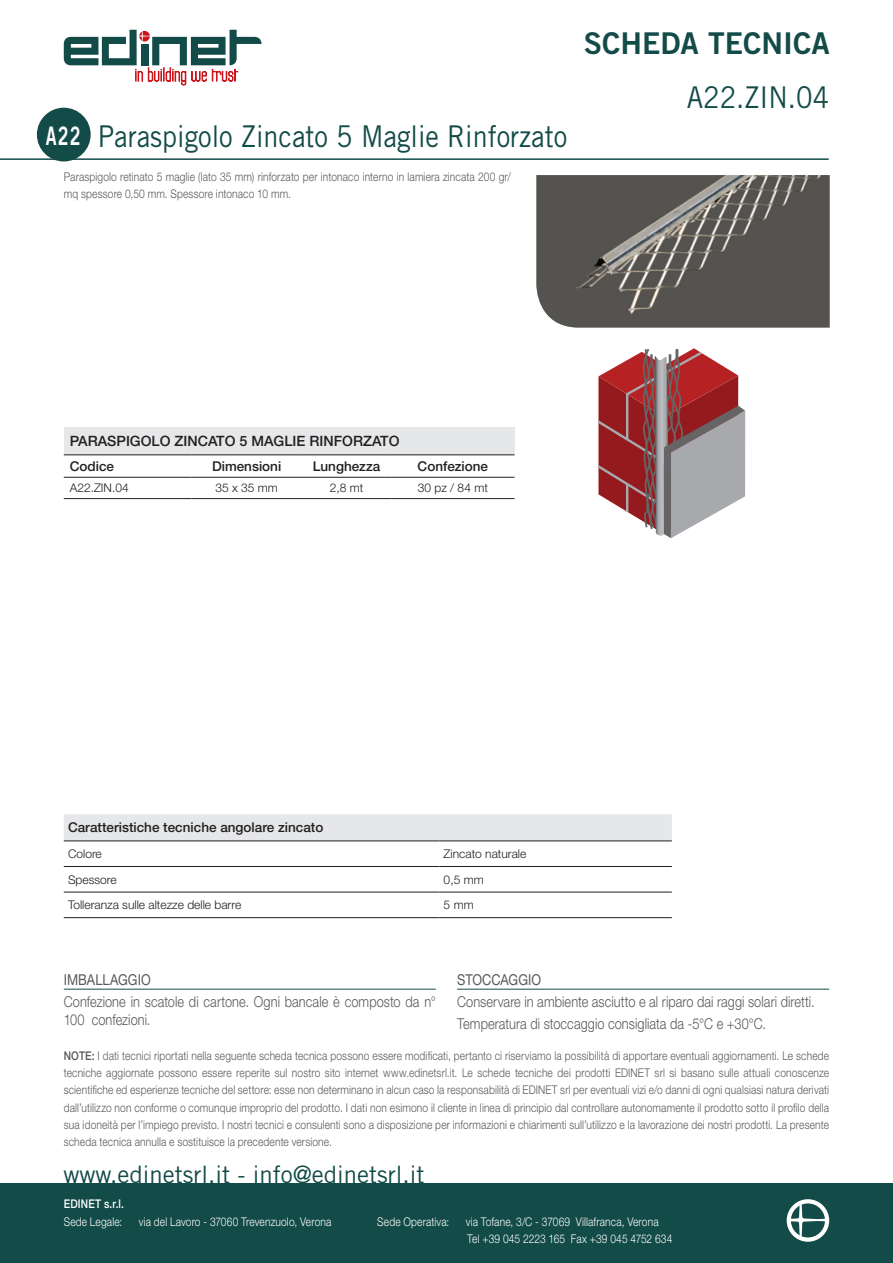
<style>
.page{position:relative;width:893px;height:1263px;background:#fff}
.page>*{position:absolute;margin:0;border:0;box-sizing:border-box;transform-origin:0 0}
.ProductTitle{font:30px "Trade Gothic";color:#124b47;scale:.9 1}
.t1{font:30px "Trade Gothic Bold Two";color:#124b47}
.t2{font:25.5px "Trade Gothic Bold Two";color:#fff;scale:.7 1}
.t3{font:24px "Trade Gothic";color:#124b47}
.BodyCopy{font:300 15px/18px "Helvetica Neue LT Std";letter-spacing:.005em;color:#57585a;scale:.85 1}
.Imballaggio-Stoccagg{font:15px "Helvetica Neue LT Std";letter-spacing:.005em;color:#57585a;scale:.85 1}
.Table_Title{font:500 14.25px "Helvetica Neue LT Std";color:#231f20}
.Table_Header{font:500 13.5px "Helvetica Neue LT Std";color:#231f20}
.BodyCopy-2{font:300 12px/17.2px "Helvetica Neue LT Std";letter-spacing:.015em;color:#57585a;text-align:justify;scale:.85 1}
.t4{font:300 12px/17.7px "Helvetica Neue LT Std";letter-spacing:.015em;color:#fff;scale:.85 1}
.Table_BodyCopy{font:300 12px "Helvetica Neue LT Std";color:#231f20}
.t5{font:500 12px "Helvetica Neue LT Std";letter-spacing:.015em;color:#fff;scale:.85 1}
.s1{font-weight:500}
</style>
<div class="page">
<hr style="left:0;top:158px;width:829px;height:2px;background:#124b47">
<div style="left:37px;top:108px;width:54px;height:53px;background:#124b47;border-radius:50%"></div>
<svg style="left:598px;top:348px;width:147px;height:190px"></svg>
<img style="left:536px;top:175px;width:294px;height:153px">
<svg style="left:64px;top:30px;width:197px;height:55px"></svg>
<div style="left:0;top:1183px;width:893px;height:80px;background:#124b47"></div>
<svg style="left:787px;top:1199px;width:42px;height:43px"></svg>
<hr style="left:64px;top:989px;width:372px;height:1px;background:#124b47">
<hr style="left:457px;top:989px;width:372px;height:1px;background:#124b47">
<div style="left:64px;top:428px;width:450px;height:27px;background:#e6e7e9"></div>
<hr style="left:64px;top:477px;width:127px;height:1px;background:#231f20">
<hr style="left:191px;top:477px;width:111px;height:1px;background:#231f20">
<hr style="left:302px;top:477px;width:89px;height:1px;background:#231f20">
<hr style="left:391px;top:477px;width:123px;height:1px;background:#231f20">
<hr style="left:64px;top:498px;width:127px;height:1px;background:#231f20">
<hr style="left:191px;top:498px;width:111px;height:1px;background:#231f20">
<hr style="left:302px;top:498px;width:89px;height:1px;background:#231f20">
<hr style="left:391px;top:498px;width:123px;height:1px;background:#231f20">
<hr style="left:64px;top:455px;width:127px;height:1px;background:#231f20">
<hr style="left:191px;top:455px;width:111px;height:1px;background:#231f20">
<hr style="left:302px;top:455px;width:89px;height:1px;background:#231f20">
<hr style="left:391px;top:455px;width:123px;height:1px;background:#231f20">
<div style="left:64px;top:814px;width:608px;height:27px;background:#e6e7e9"></div>
<hr style="left:64px;top:841px;width:375px;height:1px;background:#231f20">
<hr style="left:439px;top:841px;width:233px;height:1px;background:#231f20">
<hr style="left:64px;top:866px;width:375px;height:1px;background:#231f20">
<hr style="left:439px;top:866px;width:233px;height:1px;background:#231f20">
<hr style="left:64px;top:892px;width:375px;height:1px;background:#231f20">
<hr style="left:439px;top:892px;width:233px;height:1px;background:#231f20">
<hr style="left:64px;top:917px;width:375px;height:1px;background:#231f20">
<hr style="left:439px;top:917px;width:233px;height:1px;background:#231f20">
<h1 class="t1" style="left:584px;top:25px;width:247px">SCHEDA TECNICA</h1>
<p class="ProductTitle" style="left:98px;top:118px;width:523px">Paraspigolo Zincato 5 Maglie Rinforzato</p>
<p class="BodyCopy-2" style="left:64px;top:168px;width:527px">Paraspigolo retinato 5 maglie (lato 35 mm) rinforzato per intonaco interno in lamiera zincata 200 gr/ mq spessore 0,50 mm. Spessore intonaco 10 mm.</p>
<p class="t2" style="left:46px;top:120px;width:52px">A22</p>
<p class="Table_Title" style="left:70px;top:433px;width:331px">PARASPIGOLO ZINCATO 5 MAGLIE RINFORZATO</p>
<p class="Table_Header" style="left:70px;top:458px;width:46px">Codice</p>
<p class="Table_Header" style="left:212px;top:458px;width:71px">Dimensioni</p>
<p class="Table_Header" style="left:313px;top:458px;width:69px">Lunghezza</p>
<p class="Table_Header" style="left:418px;top:458px;width:72px">Confezione</p>
<p class="Table_BodyCopy" style="left:70px;top:481px;width:60px">A22.ZIN.04</p>
<p class="Table_BodyCopy" style="left:215px;top:481px;width:64px">35 x 35 mm</p>
<p class="Table_BodyCopy" style="left:330px;top:481px;width:35px">2,8 mt</p>
<p class="Table_BodyCopy" style="left:418px;top:481px;width:72px">30 pz / 84 mt</p>
<p class="ProductTitle" style="left:687px;top:79px;width:160px">A22.ZIN.04</p>
<p class="Table_Header" style="left:68px;top:819px;width:257px">Caratteristiche tecniche angolare zincato</p>
<p class="Table_BodyCopy" style="left:68px;top:846px;width:35px">Colore</p>
<p class="Table_BodyCopy" style="left:444px;top:846px;width:84px">Zincato naturale</p>
<p class="Table_BodyCopy" style="left:68px;top:872px;width:50px">Spessore</p>
<p class="Table_BodyCopy" style="left:444px;top:872px;width:42px">0,5 mm</p>
<p class="Table_BodyCopy" style="left:68px;top:897px;width:175px">Tolleranza sulle altezze delle barre</p>
<p class="Table_BodyCopy" style="left:444px;top:897px;width:31px">5 mm</p>
<p class="Imballaggio-Stoccagg" style="left:64px;top:970px;width:104px">IMBALLAGGIO</p>
<p class="BodyCopy" style="left:64px;top:992px;width:439px">Confezione in scatole di cartone. Ogni bancale è composto da n°<br>100 confezioni.</p>
<p class="Imballaggio-Stoccagg" style="left:457px;top:970px;width:100px">STOCCAGGIO</p>
<p class="BodyCopy" style="left:457px;top:992px;width:422px">Conservare in ambiente asciutto e al riparo dai raggi solari diretti.</p>
<p class="BodyCopy" style="left:457px;top:1014px;width:365px">Temperatura di stoccaggio consigliata da -5°C e +30°C.</p>
<p class="BodyCopy-2" style="left:64px;top:1047px;width:902px"><span class="s1">NOTE:</span> I dati tecnici riportati nella seguente scheda tecnica possono essere modificati, pertanto ci riserviamo la possibilità di apportare eventuali aggiornamenti. Le schede tecniche aggiornate possono essere reperite sul nostro sito internet www.edinetsrl.it. Le schede tecniche dei prodotti EDINET srl si basano sulle attuali conoscenze scientifiche ed esperienze tecniche del settore: esse non determinano in alcun caso la responsabilità di EDINET srl per eventuali vizi e/o danni di ogni qualsiasi natura derivati dall’utilizzo non conforme o comunque improprio del prodotto. I dati non esimono il cliente in linea di principio dal controllare autonomamente il prodotto sotto il profilo della sua idoneità per l’impiego previsto. I nostri tecnici e consulenti sono a disposizione per informazioni e chiarimenti sull’utilizzo e la lavorazione dei nostri prodotti. La presente scheda tecnica annulla e sostituisce la precedente versione.</p>
<h3 class="t3" style="left:63px;top:1160px;width:363px">www.edinetsrl.it - info@edinetsrl.it</h3>
<p class="t5" style="left:64px;top:1196px;width:72px">EDINET s.r.l.</p>
<p class="t4" style="left:64px;top:1212px;width:70px">Sede Legale:</p>
<p class="t4" style="left:139px;top:1212px;width:228px">via del Lavoro - 37060 Trevenzuolo, Verona</p>
<p class="t4" style="left:377px;top:1212px;width:86px">Sede Operativa:</p>
<p class="t4" style="left:466px;top:1212px;width:245px">via Tofane, 3/C - 37069 Villafranca, Verona<br>Tel +39 045 2223 165 Fax +39 045 4752 634</p>
</div>
